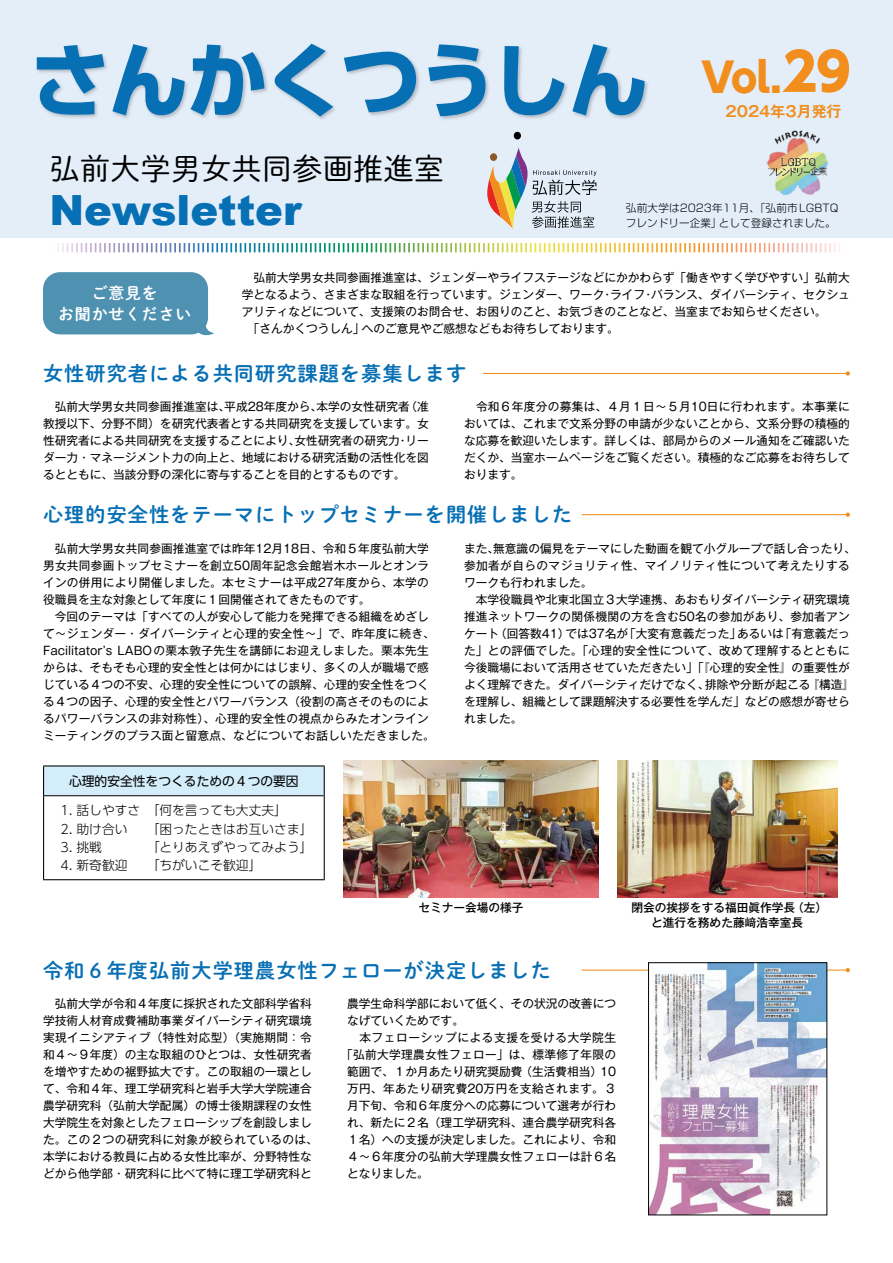
<style>
.page{position:relative;width:893px;height:1263px;background:#fff}
.page>*{position:absolute;margin:0;border:0;box-sizing:border-box;transform-origin:0 0}
.t1{font:700 81.3px "UD Shin Go Pr 6 N";letter-spacing:-.055em;color:#076fb3}
.t2{font:800 52.05px "UD Shin Go Pr 6";color:#f18e1d}
.t3{font:900 41.7px "Arial";color:#076fb3}
.t4{font:800 40.35px "UD Shin Go Pr 6";color:#f18e1d}
.t5{font:30.3px "DNP Shuei M Go Std L";color:#000}
.t6{font:20.25px "DNP Shuei M Go Std B";letter-spacing:.05em;color:#076fb3}
.t7{font:15.9px/21.3px "DNP Shuei M Go Std B";letter-spacing:.05em;color:#fff;text-align:center}
.t8{font:700 14.85px "Gothic MB101 Pr 6 De";color:#f18e1d}
.t9{font:300 12.75px "UD Shin Go Pr 6 N";color:#000}
.t10{font:12.75px "UD Shin Go Pr 6 N";color:#000}
.t11{font:11.7px/17px "Gothic MB101 Pr 6";color:#000}
.t12{font:500 11.7px "Gothic MB101 Pr 6";color:#000}
.t13{font:11.7px "Gothic MB101 Pr 6";letter-spacing:.02em;color:#000}
.t14{font:11.7px "Gothic MB101 Pr 6";letter-spacing:.035em;color:#000}
.t15{font:11.7px "Gothic MB101 Pr 6";letter-spacing:.025em;color:#000}
.t16{font:11.7px "Gothic MB101 Pr 6";letter-spacing:.05em;color:#000}
.t17{font:300 10.65px/14.9px "Soft Go Std";color:#000;text-align:right}
.s1{font-size:40.35px}
</style>
<div class="page">
<hr style="left:483px;top:373px;width:365px;height:1px;background:#f18e1d">
<svg style="left:846px;top:371px;width:4px;height:5px"></svg>
<hr style="left:582px;top:969px;width:266px;height:2px;background:#f18e1d">
<svg style="left:846px;top:968px;width:4px;height:4px"></svg>
<div style="left:43px;top:272px;width:165px;height:62px;background:#4e91b0;border-radius:17px"></div>
<svg style="left:196px;top:324px;width:19px;height:12px"></svg>
<div style="left:44px;top:766px;width:280px;height:30px;background:#d3edfb"></div>
<hr style="left:44px;top:795px;width:280px;height:1px;background:#000">
<hr style="left:43px;top:765px;width:282px;height:1px;background:#000">
<hr style="left:43px;top:766px;width:1px;height:30px;background:#000">
<hr style="left:324px;top:766px;width:1px;height:30px;background:#000">
<hr style="left:43px;top:796px;width:1px;height:83px;background:#000">
<hr style="left:324px;top:796px;width:1px;height:83px;background:#000">
<hr style="left:43px;top:879px;width:282px;height:1px;background:#000">
<hr style="left:582px;top:514px;width:266px;height:1px;background:#f18e1d">
<svg style="left:846px;top:512px;width:4px;height:5px"></svg>
<img style="left:343px;top:760px;width:256px;height:137px">
<img style="left:617px;top:760px;width:220px;height:137px">
<img style="left:650px;top:964px;width:175px;height:249px">
<div style="left:648px;top:962px;width:179px;height:253px;border:1px solid #000"></div>
<div style="left:0;top:0;width:893px;height:238px;background:#e3eef9"></div>
<svg style="left:488px;top:199px;width:107px;height:30px"></svg>
<img style="left:37px;top:45px;width:611px;height:154px">
<svg style="left:57px;top:243px;width:783px;height:9px"></svg>
<img style="left:766px;top:130px;width:62px;height:65px">
<h1 class="t1" style="left:30px;top:14px;width:621px">さんかくつうしん</h1>
<h3 class="t5" style="left:49px;top:146px;width:396px">弘前大学男女共同参画推進室</h3>
<h2 class="t2" style="left:770px;top:29px;width:82px"><span class="s1">.</span>29</h2>
<h3 class="t4" style="left:701px;top:44px;width:70px">Vol</h3>
<p class="t8" style="left:725px;top:99px;width:118px">2024年3月発行</p>
<h3 class="t3" style="left:49px;top:180px;width:254px">Newsletter</h3>
<p class="t17" style="left:626px;top:199px;width:214px">弘前大学は2023年11月、「弘前市LGBTQとして登録されました。</p>
<p class="t17" style="left:626px;top:214px;width:97px">フレンドリー企業」</p>
<h3 class="t7" style="left:58px;top:282px;width:135px">ご意見を<br>お聞かせください</h3>
<p class="t11" style="left:242px;top:269px;width:610px;text-align:right">　弘前大学男女共同参画推進室は、ジェンダーやライフステージなどにかかわらず「働きやすく学びやすい」弘前大バランス、ダイバーシティ、セクシュ</p>
<p class="t11" style="left:242px;top:286px;width:364px">学となるよう、さまざまな取組を行っています。ジェンダー、ワーク</p>
<p class="t11" style="left:242px;top:303px;width:586px">アリティなどについて、支援策のお問合せ、お困りのこと、お気づきのことなど、当室までお知らせください。</p>
<p class="t11" style="left:362px;top:320px;width:259px">へのご意見やご感想などもお待ちしております。</p>
<p class="t11" style="left:610px;top:286px;width:37px">ライフ</p>
<p class="t11" style="left:601px;top:286px;width:13px">・</p>
<p class="t11" style="left:642px;top:286px;width:13px">・</p>
<p class="t11" style="left:242px;top:320px;width:124px">　「さんかくつうしん」</p>
<h3 class="t6" style="left:43px;top:358px;width:425px">女性研究者による共同研究課題を募集します</h3>
<p class="t11" style="left:406px;top:398px;width:25px">（准</p>
<p class="t11" style="left:43px;top:398px;width:189px">　弘前大学男女共同参画推進室は、</p>
<p class="t11" style="left:43px;top:415px;width:387px">教授以下、分野不問）を研究代表者とする共同研究を支援しています。女</p>
<p class="t11" style="left:406px;top:432px;width:25px">リー</p>
<p class="t11" style="left:316px;top:398px;width:95px">本学の女性研究者</p>
<p class="t11" style="left:224px;top:398px;width:99px">平成28年度から、</p>
<p class="t11" style="left:43px;top:432px;width:387px">性研究者による共同研究を支援することにより、<br>ダー力・マネージメント力の向上と、地域における研究活動の活性化を図るとともに、当該分野の深化に寄与することを目的とするものです。</p>
<p class="t11" style="left:294px;top:432px;width:107px">女性研究者の研究力</p>
<p class="t11" style="left:397px;top:432px;width:13px">・</p>
<p class="t11" style="left:464px;top:398px;width:387px;text-align:justify">　令和６年度分の募集は、４月１日～５月10日に行われます。本事業においては、これまで文系分野の申請が少ないことから、文系分野の積極的な応募を歓迎いたします。詳しくは、部局からのメール通知をご確認いただくか、当室ホームページをご覧ください。積極的なご応募をお待ちしております。</p>
<h3 class="t6" style="left:43px;top:500px;width:531px">心理的安全性をテーマにトップセミナーを開催しました</h3>
<p class="t11" style="left:43px;top:539px;width:393px">　弘前大学男女共同参画推進室では昨年12月18日、令和５年度弘前大学男女共同参画トップセミナーを創立50周年記念会館岩木ホールとオンラインの併用により開催しました。本セミナーは平成27年度から、本学の役職員を主な対象として年度に１回開催されてきたものです。<br>　今回のテーマは「すべての人が安心して能力を発揮できる組織をめざして～ジェンダー・ダイバーシティと心理的安全性～」で、昨年度に続き、Facilitator s’ LABOの栗本敦子先生を講師にお迎えしました。栗本先生からは、そもそも心理的安全性とは何かにはじまり、多くの人が職場で感じている４つの不安、心理的安全性についての誤解、心理的安全性をつくる４つの因子、心理的安全性とパワーバランス（役割の高さそのものによるパワーバランスの非対称性）、心理的安全性の視点からみたオンラインミーティングのプラス面と留意点、などについてお話しいただきました。</p>
<p class="t11" style="left:493px;top:539px;width:364px">無意識の偏見をテーマにした動画を観て小グループで話し合ったり、</p>
<p class="t11" style="left:464px;top:539px;width:37px">また、</p>
<p class="t14" style="left:464px;top:555px;width:387px">参加者が自らのマジョリティ性、マイノリティ性について考えたりする</p>
<p class="t11" style="left:464px;top:573px;width:130px">ワークも行われました。</p>
<p class="t11" style="left:464px;top:590px;width:387px">　本学役職員や北東北国立３大学連携、あおもりダイバーシティ研究環境</p>
<p class="t13" style="left:464px;top:606px;width:387px">推進ネットワークの関係機関の方を含む50名の参加があり、参加者アン</p>
<p class="t11" style="left:780px;top:624px;width:72px">「有意義だっ</p>
<p class="t11" style="left:495px;top:624px;width:76px">（回答数41）</p>
<p class="t11" style="left:565px;top:624px;width:64px">では37名が</p>
<p class="t11" style="left:624px;top:624px;width:118px">「大変有意義だった」</p>
<p class="t11" style="left:464px;top:624px;width:37px">ケート</p>
<p class="t11" style="left:464px;top:641px;width:387px">た」との評価でした。「心理的安全性について、改めて理解するとともに</p>
<p class="t11" style="left:464px;top:658px;width:387px">今後職場において活用させていただきたい」「『心理的安全性』の重要性が</p>
<p class="t11" style="left:807px;top:675px;width:48px">『構造『</p>
<p class="t11" style="left:737px;top:624px;width:48px">あるいは</p>
<p class="t11" style="left:464px;top:675px;width:387px">よく理解できた。ダイバーシティだけでなく、<br>を理解し、組織として課題解決する必要性を学んだ」などの感想が寄せられました。</p>
<p class="t11" style="left:705px;top:675px;width:107px">排除や分断が起こる</p>
<p class="t10" style="left:69px;top:770px;width:231px">心理的安全性をつくるための４つの要因</p>
<p class="t9" style="left:61px;top:800px;width:228px">1. 話しやすさ　「何を言っても大丈夫「</p>
<p class="t9" style="left:61px;top:818px;width:253px">2. 助け合い　　「困ったときはお互いさま「</p>
<p class="t9" style="left:61px;top:836px;width:253px">3. 挑戦　　　　「とりあえずやってみよう「</p>
<p class="t9" style="left:61px;top:854px;width:202px">4. 新奇歓迎　　「ちがいこそ歓迎「</p>
<p class="t12" style="left:418px;top:898px;width:107px">セミナー会場の様子</p>
<h3 class="t6" style="left:43px;top:955px;width:509px">令和６年度弘前大学理農女性フェローが決定しました</h3>
<p class="t11" style="left:43px;top:994px;width:276px">　弘前大学が令和４年度に採択された文部科学省科学技術人材育成費補助事業ダイバーシティ研究環境実現イニシアティブ（特性対応型）（実施期間：令和４～９年度）の主な取組のひとつは、女性研究者を増やすための裾野拡大です。この取組の一環として、令和４年、理工学研究科と岩手大学大学院連合農学研究科（弘前大学配属）の博士後期課程の女性大学院生を対象としたフェローシップを創設しました。この２つの研究科に対象が絞られているのは、本学における教員に占める女性比率が、分野特性などから他学部・研究科に比べて特に理工学研究科と</p>
<p class="t11" style="left:347px;top:994px;width:270px">農学生命科学部において低く、その状況の改善につ</p>
<p class="t11" style="left:347px;top:1011px;width:118px">なげていくためです。</p>
<p class="t16" style="left:347px;top:1028px;width:271px">　本フェローシップによる支援を受ける大学院生</p>
<p class="t15" style="left:341px;top:1045px;width:276px">「弘前大学理農女性フェロー」は、標準修了年限の</p>
<p class="t11" style="left:600px;top:1062px;width:18px">10</p>
<p class="t11" style="left:520px;top:1062px;width:83px">（生活費相当(</p>
<p class="t11" style="left:347px;top:1062px;width:270px">範囲で、１か月あたり研究奨励費<br>万円、年あたり研究費20万円を支給されます。３月下旬、令和６年度分への応募について選考が行われ、新たに２名（理工学研究科、連合農学研究科各<br>１名）への支援が決定しました。これにより、令和<br>４～６年度分の弘前大学理農女性フェローは計６名となりました。</p>
<p class="t12" style="left:792px;top:898px;width:37px">（左(</p>
<p class="t12" style="left:631px;top:898px;width:165px">閉会の挨拶をする福田眞作学長</p>
<p class="t12" style="left:651px;top:912px;width:154px">と進行を務めた藤﨑浩幸室長</p>
</div>
